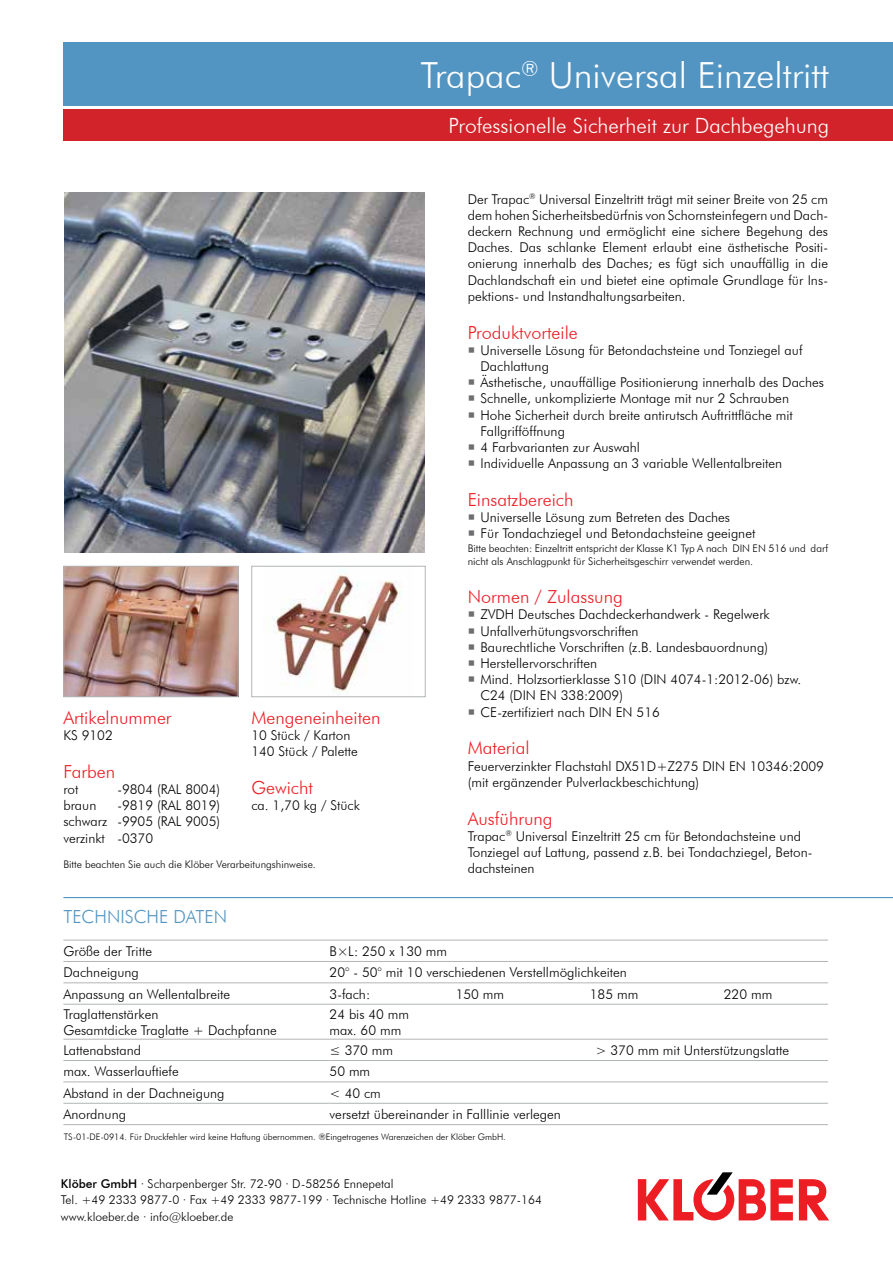
<style>
.page{position:relative;width:893px;height:1263px;background:#fff}
.page>*{position:absolute;margin:0;border:0;box-sizing:border-box;transform-origin:0 0}
.t1{font:300 36px "Futura BT";color:#fff}
.t2{font:300 21px "Futura BT";color:#fff}
.t3{font:300 18px "Futura BT";color:#ed1d24}
.t4{font:300 18px "Futura BT";color:#5294c2}
.t5{font:300 13.5px/16.2px "Futura BT";color:#000}
.t6{font:300 12.15px/16.6px "Futura BT";color:#000}
.t7{font:300 10.5px/13.5px "Futura BT";color:#000}
.t8{font:300 9px "Futura BT";color:#000}
.s1{font-weight:500}
</style>
<div class="page">
<div style="left:64px;top:42px;width:829px;height:64px;background:#5294c2"></div>
<div style="left:64px;top:109px;width:829px;height:32px;background:#d2232a"></div>
<img style="left:65px;top:193px;width:359px;height:360px">
<img style="left:65px;top:568px;width:171px;height:127px">
<div style="left:63px;top:566px;width:175px;height:131px;border:1px solid #b1b4b6"></div>
<img style="left:273px;top:574px;width:129px;height:121px">
<div style="left:251px;top:566px;width:175px;height:131px;border:1px solid #b1b4b6"></div>
<svg style="left:799px;top:1179px;width:30px;height:41px"></svg>
<svg style="left:638px;top:1172px;width:155px;height:48px"></svg>
<hr style="left:63px;top:940px;width:267px;height:1px;background:#b1b4b6">
<hr style="left:330px;top:940px;width:498px;height:1px;background:#b1b4b6">
<hr style="left:63px;top:961px;width:267px;height:1px;background:#b1b4b6">
<hr style="left:330px;top:961px;width:498px;height:1px;background:#b1b4b6">
<hr style="left:63px;top:982px;width:267px;height:1px;background:#b1b4b6">
<hr style="left:330px;top:982px;width:498px;height:1px;background:#b1b4b6">
<hr style="left:63px;top:1004px;width:267px;height:1px;background:#b1b4b6">
<hr style="left:330px;top:1004px;width:498px;height:1px;background:#b1b4b6">
<hr style="left:63px;top:1039px;width:267px;height:1px;background:#b1b4b6">
<hr style="left:330px;top:1039px;width:498px;height:1px;background:#b1b4b6">
<hr style="left:63px;top:1060px;width:267px;height:1px;background:#b1b4b6">
<hr style="left:330px;top:1060px;width:498px;height:1px;background:#b1b4b6">
<hr style="left:63px;top:1081px;width:267px;height:1px;background:#b1b4b6">
<hr style="left:330px;top:1081px;width:498px;height:1px;background:#b1b4b6">
<hr style="left:63px;top:1103px;width:267px;height:1px;background:#b1b4b6">
<hr style="left:330px;top:1103px;width:498px;height:1px;background:#b1b4b6">
<hr style="left:63px;top:1124px;width:267px;height:1px;background:#b1b4b6">
<hr style="left:330px;top:1124px;width:498px;height:1px;background:#b1b4b6">
<hr style="left:63px;top:897px;width:830px;height:1px;background:#5294c2">
<h3 class="t3" style="left:63px;top:706px;width:110px">Artikelnummer</h3>
<p class="t5" style="left:63px;top:727px;width:51px">KS 9102</p>
<h3 class="t3" style="left:63px;top:760px;width:53px">Farben</h3>
<p class="t5" style="left:63px;top:781px;width:17px">rot</p>
<p class="t5" style="left:117px;top:781px;width:104px">-9804 (RAL 8004)</p>
<p class="t5" style="left:63px;top:797px;width:35px">braun</p>
<h3 class="t3" style="left:251px;top:706px;width:131px">Mengeneinheiten</h3>
<p class="t5" style="left:251px;top:727px;width:108px">10 Stück / Karton<br>140 Stück / Palette</p>
<h3 class="t3" style="left:251px;top:777px;width:63px">Gewicht</h3>
<p class="t5" style="left:251px;top:797px;width:110px">ca. 1,70 kg / Stück</p>
<p class="t5" style="left:63px;top:797px;width:158px;text-align:justify;text-indent:54px">-9819 (RAL 8019) schwarz -9905 (RAL 9005) verzinkt -0370</p>
<p class="t7" style="left:63px;top:857px;width:254px">Bitte beachten Sie auch die Klöber Verarbeitungshinweise.</p>
<h3 class="t4" style="left:63px;top:906px;width:165px">TECHNISCHE DATEN</h3>
<h1 class="t1" style="left:421px;top:53px;width:410px">Trapac<sup>®</sup> Universal Einzeltritt</h1>
<h2 class="t2" style="left:449px;top:113px;width:382px">Professionelle Sicherheit zur Dachbegehung</h2>
<p class="t5" style="left:468px;top:191px;width:362px;text-align:justify">Der Trapac<sup>®</sup> Universal Einzeltritt trägt mit seiner Breite von 25 cm dem hohen Sicherheitsbedürfnis von Schornsteinfegern und Dach&shy;deckern Rechnung und ermöglicht eine sichere Begehung des Daches. Das schlanke Element erlaubt eine ästhetische Positi&shy;onierung innerhalb des Daches; es fügt sich unauffällig in die Dachlandschaft ein und bietet eine optimale Grundlage für Ins&shy;pektions- und Instandhaltungsarbeiten.</p>
<h3 class="t3" style="left:468px;top:321px;width:112px">Produktvorteile</h3>
<p class="t5" style="left:480px;top:342px;width:345px">Universelle Lösung für Betondachsteine und Tonziegel auf Dachlattung<br>Ästhetische, unauffällige Positionierung innerhalb des Daches Schnelle, unkomplizierte Montage mit nur 2 Schrauben<br>Hohe Sicherheit durch breite antirutsch Auftrittfläche mit Fallgrifföffnung<br>4 Farbvarianten zur Auswahl<br>Individuelle Anpassung an 3 variable Wellentalbreiten</p>
<h3 class="t3" style="left:468px;top:489px;width:107px">Einsatzbereich</h3>
<p class="t5" style="left:480px;top:509px;width:276px">Universelle Lösung zum Betreten des Daches<br>Für Tondachziegel und Betondachsteine geeignet</p>
<p class="t7" style="left:468px;top:541px;width:362px">Bitte beachten: Einzeltritt entspricht der Klasse K1 Typ A nach DIN EN 516 und darf nicht als Anschlagpunkt für Sicherheitsgeschirr verwendet werden.</p>
<h3 class="t3" style="left:468px;top:586px;width:157px">Normen / Zulassung</h3>
<p class="t5" style="left:480px;top:606px;width:322px">ZVDH Deutsches Dachdeckerhandwerk - Regelwerk Unfallverhütungsvorschriften<br>Baurechtliche Vorschriften (z.B. Landesbauordnung)<br>Herstellervorschriften<br>Mind. Holzsortierklasse S10 (DIN 4074-1:2012-06) bzw.<br>C24 (DIN EN 338:2009)<br>CE-zertifiziert nach DIN EN 516</p>
<h3 class="t3" style="left:468px;top:737px;width:63px">Material</h3>
<p class="t5" style="left:468px;top:758px;width:358px">Feuerverzinkter Flachstahl DX51D+Z275 DIN EN 10346:2009 (mit ergänzender Pulverlackbeschichtung)</p>
<h3 class="t3" style="left:468px;top:807px;width:86px">Ausführung</h3>
<p class="t5" style="left:468px;top:828px;width:346px">Trapac<sup>®</sup> Universal Einzeltritt 25 cm für Betondachsteine und<br>Tonziegel auf Lattung, passend z.B. bei Tondachziegel, Beton&shy;dachsteinen</p>
<p class="t5" style="left:63px;top:943px;width:90px">Größe der Tritte</p>
<p class="t5" style="left:330px;top:943px;width:119px">B×L: 250 x 130 mm</p>
<p class="t5" style="left:63px;top:964px;width:77px">Dachneigung</p>
<p class="t5" style="left:330px;top:964px;width:299px">20° - 50° mit 10 verschiedenen Verstellmöglichkeiten</p>
<p class="t5" style="left:63px;top:986px;width:168px">Anpassung an Wellentalbreite</p>
<p class="t5" style="left:330px;top:986px;width:42px">3-fach:</p>
<p class="t5" style="left:456px;top:986px;width:50px">150 mm</p>
<p class="t5" style="left:590px;top:986px;width:50px">185 mm</p>
<p class="t5" style="left:724px;top:986px;width:50px">220 mm</p>
<p class="t5" style="left:63px;top:1006px;width:215px">Traglattenstärken<br>Gesamtdicke Traglatte + Dachpfanne</p>
<p class="t5" style="left:330px;top:1006px;width:81px">24 bis 40 mm max. 60 mm</p>
<p class="t5" style="left:63px;top:1042px;width:79px">Lattenabstand</p>
<p class="t5" style="left:330px;top:1042px;width:65px">≤ 370 mm</p>
<p class="t5" style="left:595px;top:1042px;width:195px">&gt; 370 mm mit Unterstützungslatte</p>
<p class="t5" style="left:63px;top:1063px;width:117px">max. Wasserlauftiefe</p>
<p class="t5" style="left:330px;top:1063px;width:42px">50 mm</p>
<p class="t5" style="left:63px;top:1085px;width:163px">Abstand in der Dachneigung</p>
<p class="t5" style="left:330px;top:1085px;width:53px">&lt; 40 cm</p>
<p class="t5" style="left:63px;top:1106px;width:64px">Anordnung</p>
<p class="t5" style="left:330px;top:1106px;width:233px">versetzt übereinander in Falllinie verlegen</p>
<p class="t8" style="left:64px;top:1131px;width:444px">TS-01-DE-0914. Für Druckfehler wird keine Haftung übernommen. ®Eingetragenes Warenzeichen der Klöber GmbH.</p>
<p class="t6" style="left:61px;top:1175px;width:483px"><span class="s1">Klöber GmbH</span> · Scharpenberger Str. 72-90 · D-58256 Ennepetal<br>Tel. +49 2333 9877-0 ∙ Fax +49 2333 9877-199 ∙ Technische Hotline +49 2333 9877-164 www.kloeber.de · info@kloeber.de</p>
</div>
